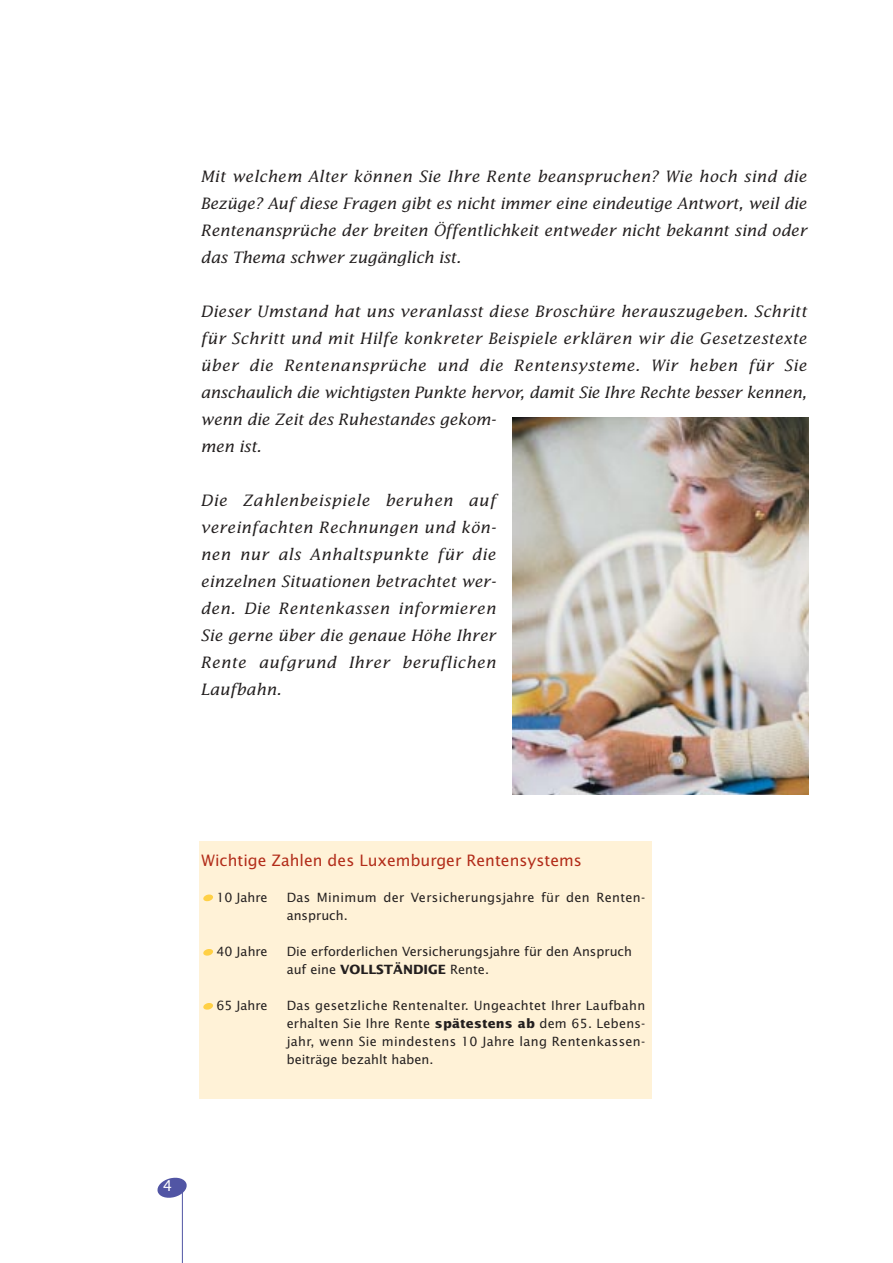
<style>
.page{position:relative;width:893px;height:1263px;background:#fff}
.page>*{position:absolute;margin:0;border:0;box-sizing:border-box;transform-origin:0 0}
.t1{font:italic 15.75px/27px "Lucida";letter-spacing:.015em;color:#231f1f;text-align:justify}
.t2{font:15.75px "Lucida Sans";color:#b22c19}
.t3{font:15px "Lucida Sans";color:#fff}
.t4{font:12.75px/18px "Lucida Sans";color:#231f1f}
.t5{font:12.75px/18px "Lucida Sans";letter-spacing:.025em;color:#231f1f}
.s1{font-weight:700}
</style>
<div class="page">
<div style="left:199px;top:841px;width:452px;height:258px;background:#fff2d7"></div>
<hr style="left:182px;top:1184px;width:1px;height:79px;background:#5155a4">
<svg style="left:157px;top:1177px;width:30px;height:22px"></svg>
<svg style="left:203px;top:894px;width:10px;height:8px"></svg>
<svg style="left:203px;top:949px;width:10px;height:7px"></svg>
<svg style="left:203px;top:1003px;width:10px;height:7px"></svg>
<img style="left:512px;top:417px;width:296px;height:377px">
<p class="t1" style="left:200px;top:164px;width:607px">Mit welchem Alter können Sie Ihre Rente beanspruchen? Wie hoch sind die Bezüge? Auf diese Fragen gibt es nicht immer eine eindeutige Antwort, weil die Rentenansprüche der breiten Öffentlichkeit entweder nicht bekannt sind oder das Thema schwer zugänglich ist.</p>
<p class="t1" style="left:200px;top:299px;width:607px;text-align:left">Dieser Umstand hat uns veranlasst diese Broschüre herauszugeben. Schritt für Schritt und mit Hilfe konkreter Beispiele erklären wir die Gesetzestexte über die Rentenansprüche und die Rentensysteme. Wir heben für Sie anschaulich die wichtigsten Punkte hervor, damit Sie Ihre Rechte besser kennen, wenn die Zeit des Ruhestandes gekom-<br>men ist.</p>
<p class="t1" style="left:200px;top:488px;width:297px">Die Zahlenbeispiele beruhen auf vereinfachten Rechnungen und kön&shy;nen nur als Anhaltspunkte für die einzelnen Situationen betrachtet wer&shy;den. Die Rentenkassen informieren Sie gerne über die genaue Höhe Ihrer Rente aufgrund Ihrer beruflichen Laufbahn.</p>
<p class="t2" style="left:201px;top:854px;width:382px">Wichtige Zahlen des Luxemburger Rentensystems</p>
<p class="t4" style="left:216px;top:890px;width:53px">10 Jahre</p>
<p class="t5" style="left:287px;top:890px;width:360px">Das Minimum der Versicherungsjahre für den Renten&shy;anspruch.</p>
<p class="t4" style="left:216px;top:944px;width:53px">40 Jahre</p>
<p class="t4" style="left:287px;top:944px;width:347px">Die erforderlichen Versicherungsjahre für den Anspruch auf eine <span class="s1">VOLLSTÄNDIGE</span> Rente.</p>
<p class="t4" style="left:216px;top:998px;width:53px">65 Jahre</p>
<p class="t4" style="left:287px;top:998px;width:360px;text-align:justify">Das gesetzliche Rentenalter. Ungeachtet Ihrer Laufbahn erhalten Sie Ihre Rente <span class="s1">spätestens ab</span> dem 65. Lebens&shy;jahr, wenn Sie mindestens 10 Jahre lang Rentenkassen&shy;beiträge bezahlt haben.</p>
<p class="t3" style="left:163px;top:1179px;width:11px">4</p>
</div>
